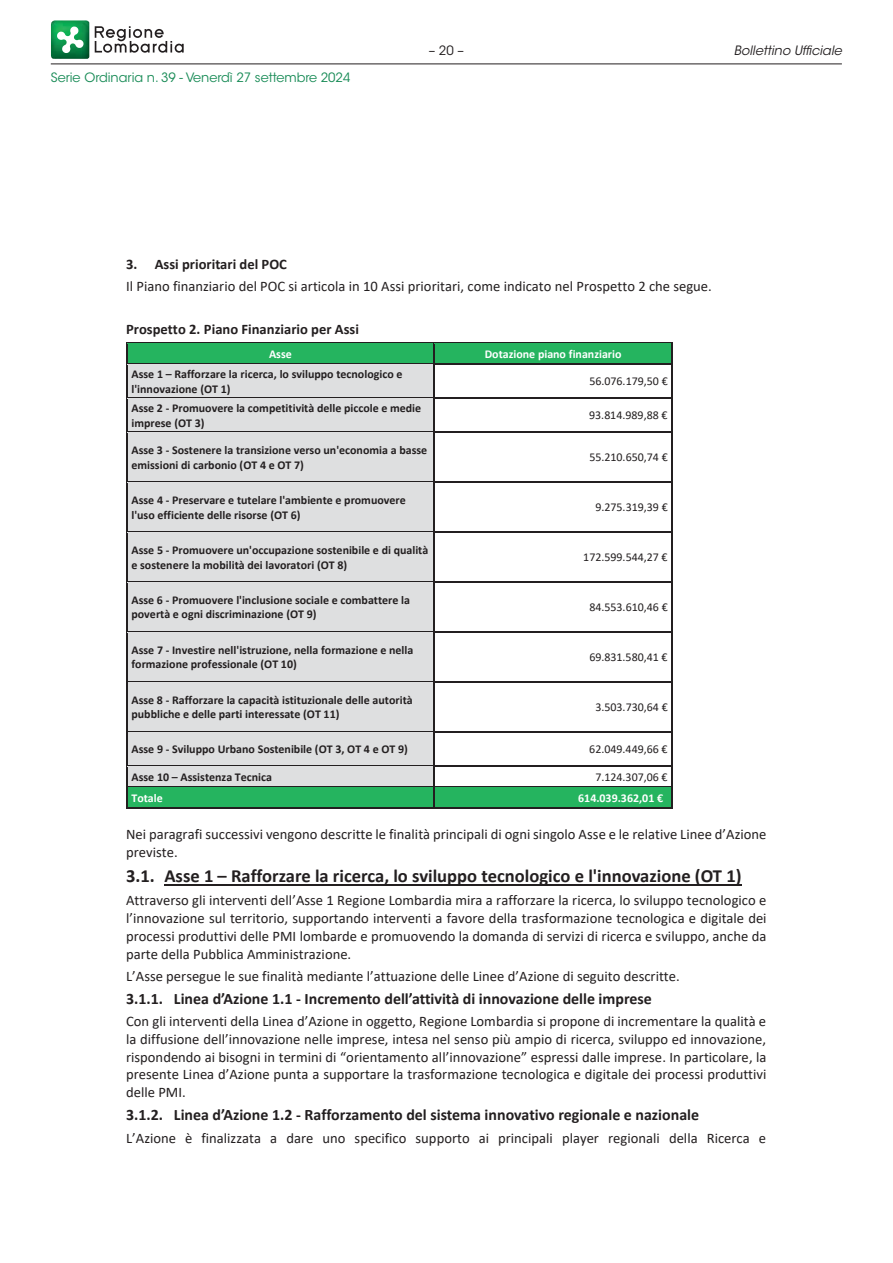
<style>
.page{position:relative;width:893px;height:1263px;background:#fff}
.page>*{position:absolute;margin:0;border:0;box-sizing:border-box;transform-origin:0 0}
.t1{font:700 18.6px "Calibri";color:#231f20}
.t2{font:700 15.9px "Calibri";color:#231f20}
.t3{font:14.55px/17.9px "Calibri";color:#231f20;text-align:justify}
.t4{font:700 14.55px "Calibri";color:#231f20}
.t5{font:12.9px "ITC Avant Garde Std";color:#188b56}
.t6{font:italic 12.9px "ITC Avant Garde Std";color:#231f20}
.t7{font:12.9px "ITC Avant Garde Std";color:#231f20}
.t8{font:700 12px/14.5px "Calibri";color:#231f20}
.t9{font:12px "Calibri";color:#231f20}
.t10{font:700 12px "Calibri";color:#fff}
</style>
<div class="page">
<svg style="left:95px;top:26px;width:89px;height:27px"></svg>
<img style="left:51px;top:20px;width:38px;height:39px">
<svg style="left:56px;top:26px;width:28px;height:28px"></svg>
<hr style="left:51px;top:64px;width:791px;height:1px;background:#231f20">
<div style="left:127px;top:344px;width:306px;height:20px;background:#25b45f"></div>
<div style="left:434px;top:344px;width:238px;height:20px;background:#25b45f"></div>
<hr style="left:126px;top:342px;width:307px;height:2px;background:#231f20">
<hr style="left:435px;top:342px;width:237px;height:2px;background:#231f20">
<hr style="left:433px;top:344px;width:2px;height:20px;background:#231f20">
<div style="left:127px;top:365px;width:307px;height:33px;background:#dedfe0"></div>
<svg style="left:126px;top:344px;width:1px;height:21px"></svg>
<hr style="left:127px;top:364px;width:306px;height:1px;background:#231f20">
<hr style="left:435px;top:364px;width:237px;height:1px;background:#231f20">
<svg style="left:672px;top:342px;width:1px;height:23px"></svg>
<hr style="left:126px;top:365px;width:1px;height:33px;background:#231f20">
<hr style="left:433px;top:365px;width:2px;height:33px;background:#231f20">
<hr style="left:672px;top:365px;width:1px;height:33px;background:#231f20">
<div style="left:127px;top:399px;width:307px;height:33px;background:#dedfe0"></div>
<hr style="left:127px;top:398px;width:306px;height:1px;background:#231f20">
<hr style="left:435px;top:398px;width:237px;height:1px;background:#231f20">
<hr style="left:126px;top:399px;width:1px;height:33px;background:#231f20">
<hr style="left:433px;top:399px;width:2px;height:33px;background:#231f20">
<hr style="left:672px;top:399px;width:1px;height:33px;background:#231f20">
<div style="left:127px;top:433px;width:307px;height:49px;background:#dedfe0"></div>
<hr style="left:127px;top:432px;width:306px;height:1px;background:#231f20">
<hr style="left:435px;top:432px;width:237px;height:1px;background:#231f20">
<hr style="left:126px;top:433px;width:1px;height:49px;background:#231f20">
<hr style="left:433px;top:433px;width:2px;height:49px;background:#231f20">
<hr style="left:672px;top:433px;width:1px;height:49px;background:#231f20">
<div style="left:127px;top:483px;width:307px;height:48px;background:#dedfe0"></div>
<hr style="left:127px;top:482px;width:306px;height:1px;background:#231f20">
<hr style="left:435px;top:482px;width:237px;height:1px;background:#231f20">
<hr style="left:126px;top:483px;width:1px;height:48px;background:#231f20">
<hr style="left:433px;top:483px;width:2px;height:48px;background:#231f20">
<hr style="left:672px;top:483px;width:1px;height:48px;background:#231f20">
<div style="left:127px;top:533px;width:307px;height:48px;background:#dedfe0"></div>
<hr style="left:127px;top:531px;width:306px;height:2px;background:#231f20">
<hr style="left:435px;top:531px;width:237px;height:2px;background:#231f20">
<hr style="left:126px;top:533px;width:1px;height:48px;background:#231f20">
<hr style="left:433px;top:533px;width:2px;height:48px;background:#231f20">
<hr style="left:672px;top:533px;width:1px;height:48px;background:#231f20">
<div style="left:127px;top:583px;width:307px;height:48px;background:#dedfe0"></div>
<hr style="left:127px;top:581px;width:306px;height:2px;background:#231f20">
<hr style="left:435px;top:581px;width:237px;height:2px;background:#231f20">
<hr style="left:126px;top:583px;width:1px;height:48px;background:#231f20">
<hr style="left:433px;top:583px;width:2px;height:48px;background:#231f20">
<hr style="left:672px;top:583px;width:1px;height:48px;background:#231f20">
<div style="left:127px;top:633px;width:307px;height:48px;background:#dedfe0"></div>
<hr style="left:127px;top:631px;width:306px;height:2px;background:#231f20">
<hr style="left:435px;top:631px;width:237px;height:2px;background:#231f20">
<hr style="left:126px;top:633px;width:1px;height:48px;background:#231f20">
<hr style="left:433px;top:633px;width:2px;height:48px;background:#231f20">
<hr style="left:672px;top:633px;width:1px;height:48px;background:#231f20">
<div style="left:127px;top:683px;width:307px;height:48px;background:#dedfe0"></div>
<hr style="left:127px;top:681px;width:306px;height:2px;background:#231f20">
<hr style="left:435px;top:681px;width:237px;height:2px;background:#231f20">
<hr style="left:126px;top:683px;width:1px;height:48px;background:#231f20">
<hr style="left:433px;top:683px;width:2px;height:48px;background:#231f20">
<hr style="left:672px;top:683px;width:1px;height:48px;background:#231f20">
<div style="left:127px;top:733px;width:307px;height:32px;background:#dedfe0"></div>
<hr style="left:127px;top:731px;width:306px;height:2px;background:#231f20">
<hr style="left:435px;top:731px;width:237px;height:2px;background:#231f20">
<hr style="left:126px;top:733px;width:1px;height:32px;background:#231f20">
<hr style="left:433px;top:733px;width:2px;height:32px;background:#231f20">
<hr style="left:672px;top:733px;width:1px;height:32px;background:#231f20">
<div style="left:127px;top:767px;width:307px;height:20px;background:#dedfe0"></div>
<hr style="left:127px;top:765px;width:306px;height:2px;background:#231f20">
<hr style="left:435px;top:765px;width:237px;height:2px;background:#231f20">
<hr style="left:433px;top:767px;width:2px;height:20px;background:#231f20">
<div style="left:127px;top:788px;width:306px;height:20px;background:#25b45f"></div>
<div style="left:434px;top:788px;width:238px;height:20px;background:#25b45f"></div>
<hr style="left:127px;top:787px;width:306px;height:1px;background:#231f20">
<hr style="left:435px;top:787px;width:237px;height:1px;background:#231f20">
<svg style="left:126px;top:765px;width:1px;height:43px"></svg>
<hr style="left:126px;top:808px;width:307px;height:1px;background:#231f20">
<hr style="left:433px;top:788px;width:2px;height:21px;background:#231f20">
<hr style="left:435px;top:808px;width:237px;height:1px;background:#231f20">
<svg style="left:672px;top:765px;width:1px;height:44px"></svg>
<hr style="left:164px;top:885px;width:577px;height:1px;background:#231f20">
<p class="t5" style="left:51px;top:72px;width:301px">Serie Ordinaria n. 39 - Venerdì 27 settembre 2024</p>
<p class="t7" style="left:429px;top:45px;width:36px">– 20 –</p>
<p class="t6" style="left:734px;top:43px;width:110px">Bollettino Ufficiale</p>
<p class="t4" style="left:126px;top:258px;width:162px">3. Assi prioritari del POC</p>
<p class="t3" style="left:126px;top:278px;width:587px">Il Piano finanziario del POC si articola in 10 Assi prioritari, come indicato nel Prospetto 2 che segue.</p>
<p class="t4" style="left:126px;top:324px;width:234px">Prospetto 2. Piano Finanziario per Assi</p>
<p class="t10" style="left:269px;top:349px;width:24px">Asse</p>
<p class="t10" style="left:485px;top:349px;width:138px">Dotazione piano finanziario</p>
<p class="t8" style="left:131px;top:368px;width:272px">Asse 1 – Rafforzare la ricerca, lo sviluppo tecnologico e l'innovazione (OT 1)</p>
<p class="t9" style="left:589px;top:376px;width:80px">56.076.179,50 €</p>
<p class="t8" style="left:131px;top:402px;width:291px">Asse 2 - Promuovere la competitività delle piccole e medie imprese (OT 3)</p>
<p class="t9" style="left:589px;top:410px;width:80px">93.814.989,88 €</p>
<p class="t8" style="left:131px;top:444px;width:297px">Asse 3 - Sostenere la transizione verso un'economia a basse emissioni di carbonio (OT 4 e OT 7)</p>
<p class="t9" style="left:589px;top:452px;width:80px">55.210.650,74 €</p>
<p class="t8" style="left:131px;top:494px;width:276px">Asse 4 - Preservare e tutelare l'ambiente e promuovere l'uso efficiente delle risorse (OT 6)</p>
<p class="t9" style="left:595px;top:502px;width:74px">9.275.319,39 €</p>
<p class="t8" style="left:131px;top:544px;width:298px">Asse 5 - Promuovere un'occupazione sostenibile e di qualità e sostenere la mobilità dei lavoratori (OT 8)</p>
<p class="t9" style="left:583px;top:552px;width:86px">172.599.544,27 €</p>
<p class="t8" style="left:131px;top:594px;width:280px">Asse 6 - Promuovere l'inclusione sociale e combattere la povertà e ogni discriminazione (OT 9)</p>
<p class="t9" style="left:589px;top:602px;width:80px">84.553.610,46 €</p>
<p class="t8" style="left:131px;top:644px;width:283px">Asse 7 - Investire nell'istruzione, nella formazione e nella formazione professionale (OT 10)</p>
<p class="t9" style="left:589px;top:652px;width:80px">69.831.580,41 €</p>
<p class="t8" style="left:131px;top:694px;width:283px">Asse 8 - Rafforzare la capacità istituzionale delle autorità pubbliche e delle parti interessate (OT 11)</p>
<p class="t9" style="left:595px;top:702px;width:74px">3.503.730,64 €</p>
<p class="t8" style="left:131px;top:743px;width:278px">Asse 9 - Sviluppo Urbano Sostenibile (OT 3, OT 4 e OT 9)</p>
<p class="t9" style="left:589px;top:744px;width:80px">62.049.449,66 €</p>
<p class="t8" style="left:131px;top:770px;width:142px">Asse 10 – Assistenza Tecnica</p>
<p class="t9" style="left:595px;top:772px;width:74px">7.124.307,06 €</p>
<p class="t10" style="left:131px;top:793px;width:33px">Totale</p>
<p class="t10" style="left:578px;top:793px;width:86px">614.039.362,01 €</p>
<p class="t3" style="left:126px;top:826px;width:642px">Nei paragrafi successivi vengono descritte le finalità principali di ogni singolo Asse e le relative Linee d’Azione previste.</p>
<p class="t1" style="left:126px;top:868px;width:617px">3.1. Asse 1 – Rafforzare la ricerca, lo sviluppo tecnologico e l'innovazione (OT 1)</p>
<p class="t3" style="left:126px;top:893px;width:642px">Attraverso gli interventi dell’Asse 1 Regione Lombardia mira a rafforzare la ricerca, lo sviluppo tecnologico e l’innovazione sul territorio, supportando interventi a favore della trasformazione tecnologica e digitale dei processi produttivi delle PMI lombarde e promuovendo la domanda di servizi di ricerca e sviluppo, anche da parte della Pubblica Amministrazione.</p>
<p class="t3" style="left:126px;top:968px;width:555px">L’Asse persegue le sue finalità mediante l’attuazione delle Linee d’Azione di seguito descritte.</p>
<p class="t2" style="left:126px;top:992px;width:527px">3.1.1. Linea d’Azione 1.1 - Incremento dell’attività di innovazione delle imprese</p>
<p class="t3" style="left:126px;top:1013px;width:642px">Con gli interventi della Linea d’Azione in oggetto, Regione Lombardia si propone di incrementare la qualità e la diffusione dell’innovazione nelle imprese, intesa nel senso più ampio di ricerca, sviluppo ed innovazione, rispondendo ai bisogni in termini di “orientamento all’innovazione” espressi dalle imprese. In particolare, la presente Linea d’Azione punta a supportare la trasformazione tecnologica e digitale dei processi produttivi delle PMI.</p>
<p class="t2" style="left:126px;top:1108px;width:574px">3.1.2. Linea d’Azione 1.2 - Rafforzamento del sistema innovativo regionale e nazionale</p>
<p class="t3" style="left:126px;top:1130px;width:641px">L’Azione è finalizzata a dare uno specifico supporto ai principali player regionali della Ricerca e</p>
</div>
